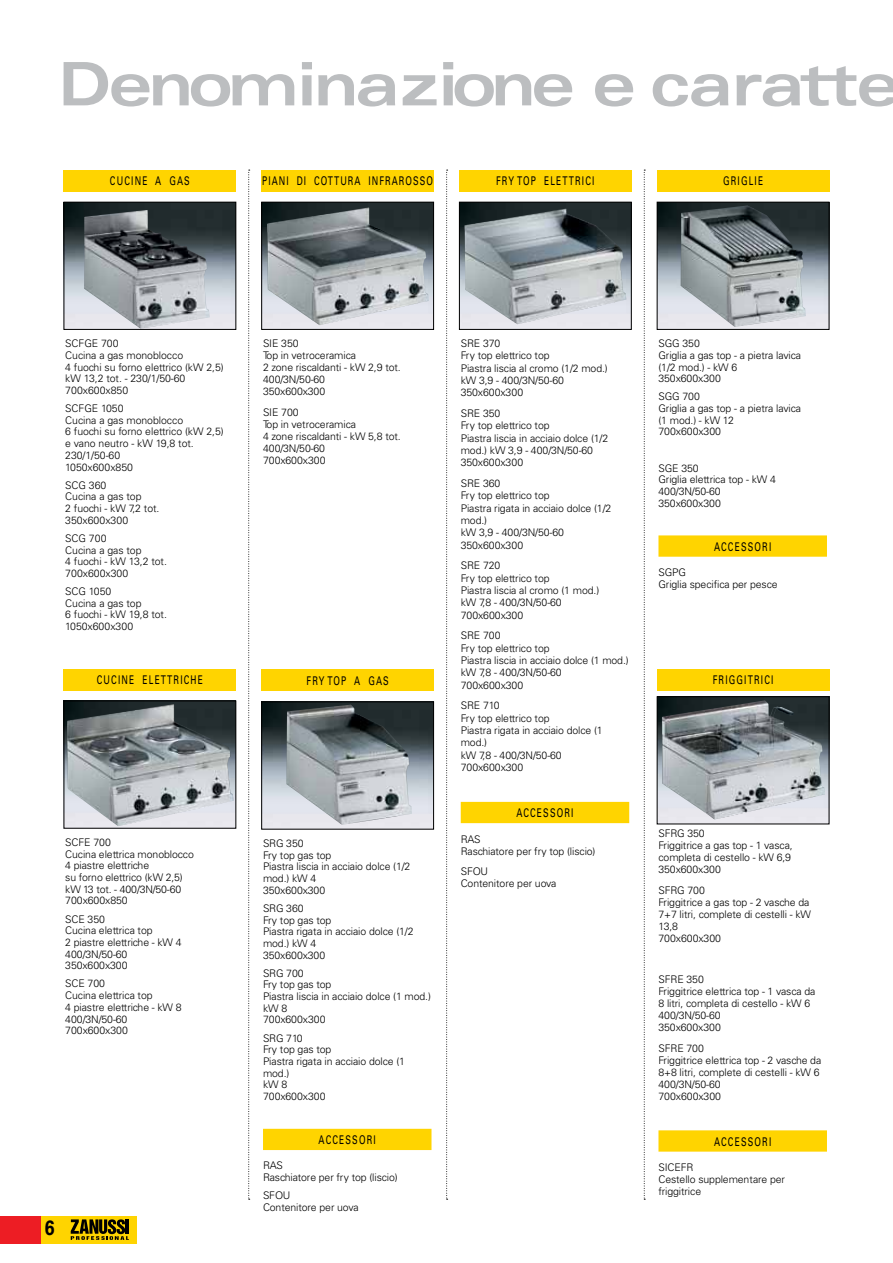
<style>
.page{position:relative;width:893px;height:1263px;background:#fff}
.page>*{position:absolute;margin:0;border:0;box-sizing:border-box;transform-origin:0 0}
.t1{font:700 expanded 60px "Univers LT Std";letter-spacing:-.055em;color:#bcbec0}
.t2{font:700 20.7px "Univers LT Std";color:#000;scale:.85 1}
.t3{font:12px "Univers LT Std";letter-spacing:.14em;color:#000;scale:.7 1}
.t4{font:300 10.5px/11.7px "Univers LT Std";letter-spacing:-.01em;color:#000}
</style>
<div class="page">
<div style="left:0;top:1216px;width:136px;height:28px;background:#ffd400"></div>
<svg style="left:71px;top:1219px;width:58px;height:21px"></svg>
<div style="left:0;top:1216px;width:40px;height:28px;background:#ed1d24"></div>
<div style="left:64px;top:170px;width:172px;height:21px;background:#ffd400"></div>
<img style="left:66px;top:204px;width:168px;height:124px">
<div style="left:64px;top:202px;width:172px;height:128px;border:1px solid #000"></div>
<div style="left:64px;top:669px;width:172px;height:21px;background:#ffd400"></div>
<div style="left:64px;top:701px;width:172px;height:127px;border:1px solid #000"></div>
<div style="left:261px;top:670px;width:173px;height:21px;background:#ffd400"></div>
<img style="left:263px;top:704px;width:169px;height:123px">
<div style="left:261px;top:702px;width:173px;height:127px;border:1px solid #000"></div>
<div style="left:263px;top:1129px;width:168px;height:21px;background:#ffd400"></div>
<div style="left:459px;top:170px;width:172px;height:21px;background:#ffd400"></div>
<img style="left:461px;top:204px;width:168px;height:124px">
<div style="left:459px;top:202px;width:172px;height:128px;border:1px solid #000"></div>
<div style="left:461px;top:802px;width:168px;height:21px;background:#ffd400"></div>
<div style="left:657px;top:170px;width:172px;height:21px;background:#ffd400"></div>
<img style="left:659px;top:204px;width:168px;height:124px">
<div style="left:657px;top:202px;width:172px;height:128px;border:1px solid #000"></div>
<div style="left:658px;top:535px;width:169px;height:22px;background:#ffd400"></div>
<div style="left:657px;top:669px;width:172px;height:21px;background:#ffd400"></div>
<img style="left:659px;top:698px;width:168px;height:124px">
<div style="left:657px;top:696px;width:172px;height:128px;border:1px solid #000"></div>
<div style="left:658px;top:1130px;width:169px;height:21px;background:#ffd400"></div>
<svg style="left:644px;top:170px;width:1px;height:1030px"></svg>
<svg style="left:446px;top:170px;width:2px;height:1030px"></svg>
<svg style="left:248px;top:170px;width:2px;height:1030px"></svg>
<div style="left:261px;top:170px;width:173px;height:21px;background:#ffd400"></div>
<img style="left:263px;top:204px;width:169px;height:124px">
<div style="left:261px;top:202px;width:173px;height:128px;border:1px solid #000"></div>
<img style="left:84px;top:210px;width:126px;height:119px">
<img style="left:267px;top:207px;width:162px;height:118px">
<img style="left:464px;top:209px;width:162px;height:115px">
<img style="left:681px;top:205px;width:125px;height:122px">
<img style="left:67px;top:704px;width:167px;height:122px">
<img style="left:286px;top:705px;width:126px;height:120px">
<img style="left:662px;top:700px;width:163px;height:119px">
<h1 class="t1" style="left:58px;top:50px;width:843px">Denominazione e caratte</h1>
<p class="t3" style="left:110px;top:174px;width:10px">CUCINE</p>
<p class="t3" style="left:155px;top:174px;width:31px">A GAS</p>
<p class="t3" style="left:262px;top:174px;width:9px">PIANI</p>
<p class="t3" style="left:297px;top:174px;width:36px">DI COTTURA</p>
<p class="t3" style="left:369px;top:174px;width:11px">INFRAROSSO</p>
<p class="t3" style="left:496px;top:174px;width:78px">FRY TOP ELETTRICI</p>
<p class="t3" style="left:723px;top:174px;width:9px">GRIGLIE</p>
<p class="t4" style="left:65px;top:338px;width:160px">SCFGE 700<br>Cucina a gas monoblocco<br>4 fuochi su forno elettrico (kW 2,5) kW 13,2 tot. - 230/1/50-60<br>700x600x850</p>
<p class="t4" style="left:65px;top:402px;width:160px">SCFGE 1050<br>Cucina a gas monoblocco<br>6 fuochi su forno elettrico (kW 2,5) e vano neutro - kW 19,8 tot.<br>230/1/50-60<br>1050x600x850</p>
<p class="t4" style="left:65px;top:479px;width:96px">SCG 360<br>Cucina a gas top<br>2 fuochi - kW 7,2 tot.<br>350x600x300</p>
<p class="t4" style="left:65px;top:532px;width:103px">SCG 700<br>Cucina a gas top<br>4 fuochi - kW 13,2 tot.<br>700x600x300</p>
<p class="t4" style="left:65px;top:585px;width:103px">SCG 1050<br>Cucina a gas top<br>6 fuochi - kW 19,8 tot.<br>1050x600x300</p>
<p class="t3" style="left:97px;top:672px;width:10px">CUCINE</p>
<p class="t3" style="left:143px;top:672px;width:10px">ELETTRICHE</p>
<p class="t4" style="left:65px;top:836px;width:130px">SCFE 700<br>Cucina elettrica monoblocco<br>4 piastre elettriche<br>su forno elettrico (kW 2,5) kW 13 tot. - 400/3N/50-60<br>700x600x850</p>
<p class="t4" style="left:65px;top:913px;width:118px">SCE 350<br>Cucina elettrica top<br>2 piastre elettriche - kW 4<br>400/3N/50-60<br>350x600x300</p>
<p class="t4" style="left:65px;top:978px;width:118px">SCE 700<br>Cucina elettrica top<br>4 piastre elettriche - kW 8<br>400/3N/50-60<br>700x600x300</p>
<h2 class="t2" style="left:45px;top:1215px;width:13px">6</h2>
<p class="t4" style="left:263px;top:337px;width:139px">SIE 350<br>Top in vetroceramica<br>2 zone riscaldanti - kW 2,9 tot.<br>400/3N/50-60<br>350x600x300</p>
<p class="t4" style="left:263px;top:406px;width:139px">SIE 700<br>Top in vetroceramica<br>4 zone riscaldanti - kW 5,8 tot.<br>400/3N/50-60<br>700x600x300</p>
<p class="t3" style="left:307px;top:673px;width:99px">FRY TOP A GAS</p>
<p class="t4" style="left:263px;top:837px;width:149px">SRG 350<br>Fry top gas top<br>Piastra liscia in acciaio dolce (1/2 mod.) kW 4<br>350x600x300</p>
<p class="t4" style="left:263px;top:902px;width:152px">SRG 360<br>Fry top gas top<br>Piastra rigata in acciaio dolce (1/2 mod.) kW 4<br>350x600x300</p>
<p class="t4" style="left:263px;top:967px;width:170px">SRG 700<br>Fry top gas top<br>Piastra liscia in acciaio dolce (1 mod.) kW 8<br>700x600x300</p>
<p class="t4" style="left:263px;top:1032px;width:144px">SRG 710<br>Fry top gas top<br>Piastra rigata in acciaio dolce (1 mod.)<br>kW 8<br>700x600x300</p>
<p class="t3" style="left:319px;top:1132px;width:83px">ACCESSORI</p>
<p class="t4" style="left:263px;top:1159px;width:136px">RAS<br>Raschiatore per fry top (liscio)</p>
<p class="t4" style="left:263px;top:1189px;width:97px">SFOU<br>Contenitore per uova</p>
<p class="t4" style="left:461px;top:337px;width:149px;line-height:12.3px">SRE 370<br>Fry top elettrico top<br>Piastra liscia al cromo (1/2 mod.) kW 3,9 - 400/3N/50-60<br>350x600x300</p>
<p class="t4" style="left:461px;top:407px;width:149px;line-height:12.3px">SRE 350<br>Fry top elettrico top<br>Piastra liscia in acciaio dolce (1/2 mod.) kW 3,9 - 400/3N/50-60<br>350x600x300</p>
<p class="t4" style="left:461px;top:477px;width:152px;line-height:12.3px">SRE 360<br>Fry top elettrico top<br>Piastra rigata in acciaio dolce (1/2 mod.)<br>kW 3,9 - 400/3N/50-60<br>350x600x300</p>
<p class="t4" style="left:461px;top:560px;width:140px;line-height:12.3px">SRE 720<br>Fry top elettrico top<br>Piastra liscia al cromo (1 mod.) kW 7,8 - 400/3N/50-60<br>700x600x300</p>
<p class="t4" style="left:461px;top:629px;width:170px;line-height:12.3px">SRE 700<br>Fry top elettrico top<br>Piastra liscia in acciaio dolce (1 mod.) kW 7,8 - 400/3N/50-60<br>700x600x300</p>
<p class="t4" style="left:461px;top:699px;width:144px;line-height:12.3px">SRE 710<br>Fry top elettrico top<br>Piastra rigata in acciaio dolce (1 mod.)<br>kW 7,8 - 400/3N/50-60<br>700x600x300</p>
<p class="t3" style="left:516px;top:806px;width:83px">ACCESSORI</p>
<p class="t4" style="left:461px;top:833px;width:136px">RAS<br>Raschiatore per fry top (liscio)</p>
<p class="t4" style="left:461px;top:865px;width:97px">SFOU<br>Contenitore per uova</p>
<p class="t4" style="left:658px;top:338px;width:144px">SGG 350<br>Griglia a gas top - a pietra lavica (1/2 mod.) - kW 6<br>350x600x300</p>
<p class="t4" style="left:658px;top:391px;width:144px">SGG 700<br>Griglia a gas top - a pietra lavica (1 mod.) - kW 12<br>700x600x300</p>
<p class="t4" style="left:658px;top:462px;width:119px">SGE 350<br>Griglia elettrica top - kW 4<br>400/3N/50-60<br>350x600x300</p>
<p class="t3" style="left:714px;top:539px;width:83px">ACCESSORI</p>
<p class="t4" style="left:658px;top:566px;width:121px">SGPG<br>Griglia specifica per pesce</p>
<p class="t3" style="left:713px;top:672px;width:9px">FRIGGITRICI</p>
<p class="t4" style="left:658px;top:828px;width:136px">SFRG 350<br>Friggitrice a gas top - 1 vasca, completa di cestello - kW 6,9<br>350x600x300</p>
<p class="t4" style="left:658px;top:884px;width:154px">SFRG 700<br>Friggitrice a gas top - 2 vasche da<br>7+7 litri, complete di cestelli - kW<br>13,8<br>700x600x300</p>
<p class="t4" style="left:658px;top:973px;width:158px">SFRE 350<br>Friggitrice elettrica top - 1 vasca da<br>8 litri, completa di cestello - kW 6<br>400/3N/50-60<br>350x600x300</p>
<p class="t4" style="left:658px;top:1042px;width:164px">SFRE 700<br>Friggitrice elettrica top - 2 vasche da<br>8+8 litri, complete di cestelli - kW 6<br>400/3N/50-60<br>700x600x300</p>
<p class="t3" style="left:714px;top:1134px;width:83px">ACCESSORI</p>
<p class="t4" style="left:658px;top:1161px;width:128px">SICEFR<br>Cestello supplementare per friggitrice</p>
</div>
